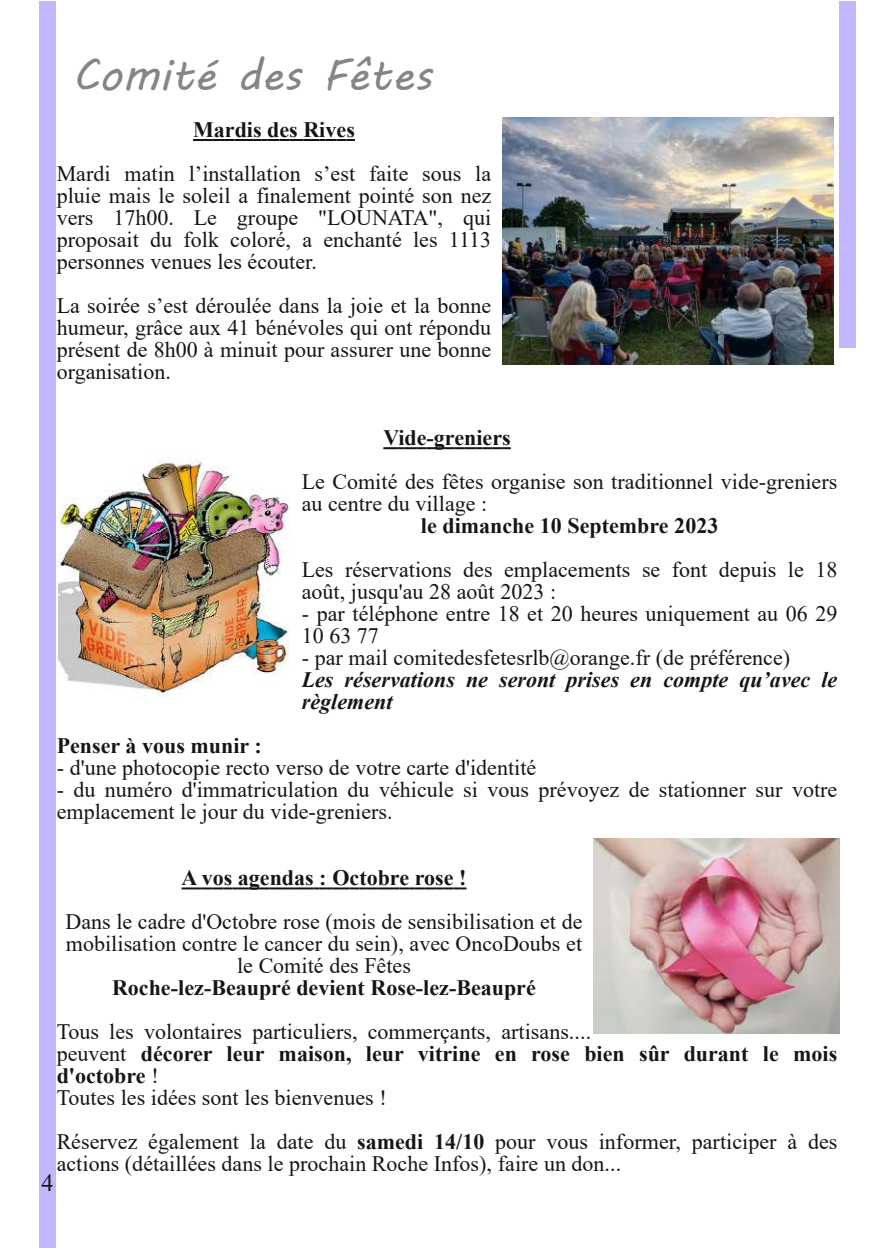
<style>
.page{position:relative;width:896px;height:1248px;background:#fff}
.page>*{position:absolute;margin:0;border:0;box-sizing:border-box;transform-origin:0 0}
.t1{font:44px "MV Boli";color:#858585}
.t2{font:24px "Times New Roman";color:#171513}
.t3{font:22px/22px "Times New Roman";color:#171513}
.t4{font:700 22px "Times New Roman";color:#171513}
.t5{font:italic 700 22px/22px "Times New Roman";color:#171513}
.s1{font-weight:700}
</style>
<div class="page">
<hr style="left:193px;top:139px;width:21px;height:2px;background:#171513">
<svg style="left:214px;top:139px;width:141px;height:2px"></svg>
<svg style="left:383px;top:447px;width:128px;height:2px"></svg>
<svg style="left:181px;top:887px;width:285px;height:2px"></svg>
<div style="left:39px;top:1px;width:16px;height:1246px;background:#c2b6ff"></div>
<div style="left:839px;top:1px;width:16px;height:347px;background:#c2b6ff"></div>
<img style="left:503px;top:117px;width:330px;height:248px">
<img style="left:593px;top:838px;width:246px;height:195px">
<img style="left:59px;top:459px;width:230px;height:239px">
<h1 class="t1" style="left:73px;top:40px;width:361px">Comité des Fêtes</h1>
<p class="t4" style="left:193px;top:117px;width:163px">Mardis des Rives</p>
<p class="t3" style="left:57px;top:162px;width:436px;text-align:justify">Mardi matin l’installation s’est faite sous la pluie mais le soleil a finalement pointé son nez vers 17h00. Le groupe "LOUNATA", qui proposait du folk coloré, a enchanté les 1113 personnes venues les écouter.</p>
<p class="t3" style="left:57px;top:294px;width:436px;text-align:justify">La soirée s’est déroulée dans la joie et la bonne humeur, grâce aux 41 bénévoles qui ont répondu présent de 8h00 à minuit pour assurer une bonne organisation.</p>
<p class="t4" style="left:383px;top:425px;width:129px">Vide-greniers</p>
<p class="t3" style="left:302px;top:470px;width:537px">Le Comité des fêtes organise son traditionnel vide-greniers au centre du village :</p>
<p class="t4" style="left:421px;top:513px;width:299px">le dimanche 10 Septembre 2023</p>
<p class="t3" style="left:302px;top:558px;width:537px">Les réservations des emplacements se font depuis le 18 août, jusqu'au 28 août 2023 :</p>
<p class="t3" style="left:302px;top:602px;width:537px">- par téléphone entre 18 et 20 heures uniquement au 06 29<br>10 63 77</p>
<p class="t3" style="left:302px;top:646px;width:490px">- par mail comitedesfetesrlb@orange.fr (de préférence)</p>
<p class="t5" style="left:302px;top:668px;width:537px">Les réservations ne seront prises en compte qu’avec le règlement</p>
<p class="t4" style="left:57px;top:733px;width:207px">Penser à vous munir :</p>
<p class="t3" style="left:57px;top:756px;width:481px">- d'une photocopie recto verso de votre carte d'identité</p>
<p class="t3" style="left:57px;top:778px;width:782px">- du numéro d'immatriculation du véhicule si vous prévoyez de stationner sur votre emplacement le jour du vide-greniers.</p>
<p class="t4" style="left:181px;top:865px;width:286px">A vos agendas : Octobre rose !</p>
<p class="t3" style="left:66px;top:910px;width:518px;text-align:center">Dans le cadre d'Octobre rose (mois de sensibilisation et de mobilisation contre le cancer du sein), avec OncoDoubs et le Comité des Fêtes</p>
<p class="t4" style="left:112px;top:975px;width:425px">Roche-lez-Beaupré devient Rose-lez-Beaupré</p>
<p class="t3" style="left:57px;top:1020px;width:782px">Tous les volontaires particuliers, commerçants, artisans....<br>peuvent <span class="s1">décorer leur maison, leur vitrine en rose bien sûr durant le mois d'octobre</span> !<br>Toutes les idées sont les bienvenues !</p>
<p class="t3" style="left:57px;top:1130px;width:782px">Réservez également la date du <span class="s1">samedi 14/10</span> pour vous informer, participer à des actions (détaillées dans le prochain Roche Infos), faire un don...</p>
<p class="t2" style="left:41px;top:1168px;width:13px">4</p>
</div>
